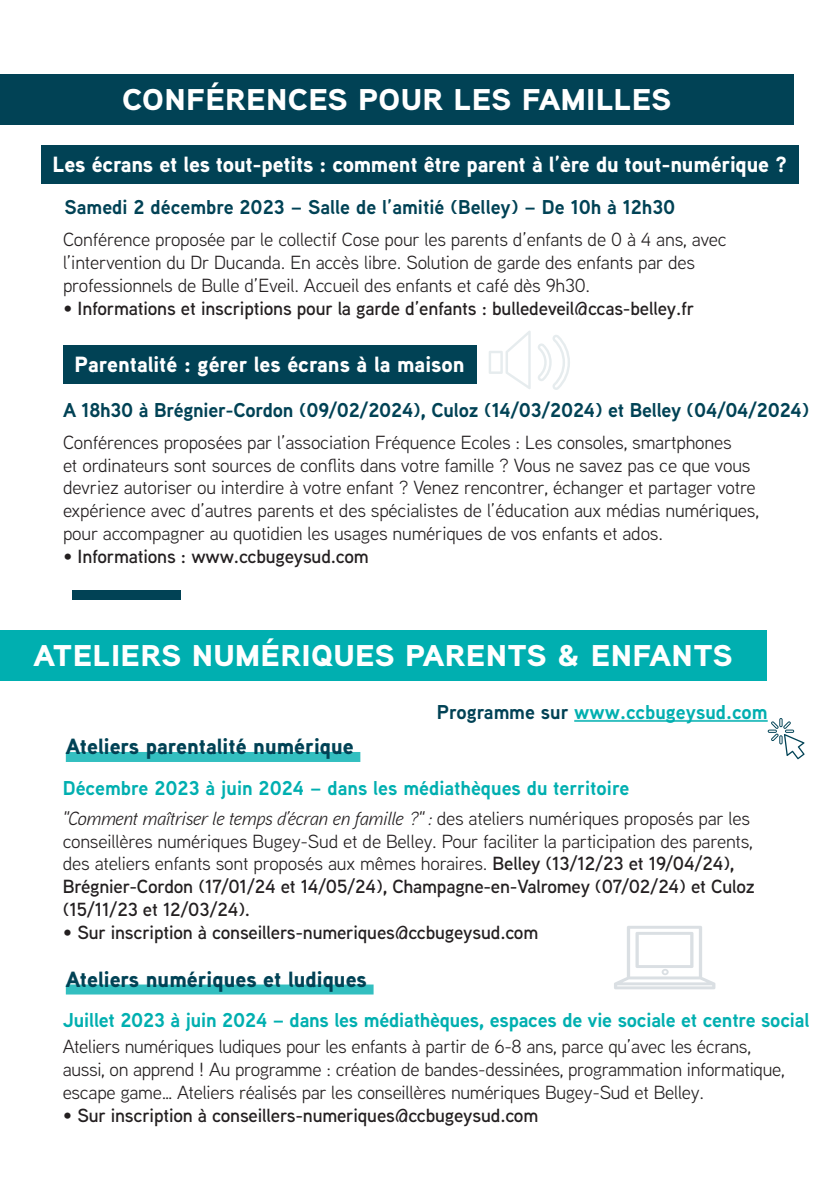
<style>
.page{position:relative;width:840px;height:1191px;background:#fff}
.page>*{position:absolute;margin:0;border:0;box-sizing:border-box;transform-origin:0 0}
.t1{font:900 30px "Aaux Next";letter-spacing:.01em;color:#fff;scale:1.09 1}
.t2{font:900 22px "Aaux Next";letter-spacing:-.01em;color:#fff}
.t3{font:900 22px "Aaux Next";color:#014255}
.t4{font:700 20px "Aaux Next";letter-spacing:-.01em;color:#00afb0}
.t5{font:700 20px "Aaux Next";letter-spacing:-.01em;color:#014255}
.t6{font:19px/22.8px "Aaux Next";letter-spacing:-.01em;color:#231f20}
.t7{font:600 19px "Aaux Next";letter-spacing:-.01em;color:#231f20}
.s1{color:#014255}
.s2{font-style:italic}
.s3{font-weight:600}
</style>
<div class="page">
<div style="left:0;top:74px;width:793px;height:50px;background:#014255"></div>
<div style="left:41px;top:146px;width:757px;height:38px;background:#014255"></div>
<svg style="left:489px;top:331px;width:41px;height:58px"></svg>
<svg style="left:538px;top:335px;width:31px;height:55px"></svg>
<div style="left:63px;top:345px;width:413px;height:38px;background:#014255"></div>
<svg style="left:614px;top:926px;width:101px;height:63px"></svg>
<div style="left:72px;top:590px;width:108px;height:10px;background:#014255"></div>
<div style="left:0;top:630px;width:765px;height:51px;background:#00afb0"></div>
<hr style="left:574px;top:720px;width:193px;height:2px;background:#33bfc0">
<div style="left:66px;top:752px;width:294px;height:10px;background:#33bfc0"></div>
<div style="left:66px;top:984px;width:307px;height:10px;background:#33bfc0"></div>
<svg style="left:767px;top:718px;width:37px;height:41px"></svg>
<p class="t1" style="left:122px;top:78px;width:505px">CONFÉRENCES POUR LES FAMILLES</p>
<p class="t2" style="left:53px;top:149px;width:735px">Les écrans et les tout-petits : comment être parent à l’ère du tout-numérique ?</p>
<p class="t5" style="left:64px;top:193px;width:612px">Samedi 2 décembre 2023 – Salle de l’amitié (Belley) – De 10h à 12h30</p>
<p class="t6" style="left:63px;top:228px;width:665px">Conférence proposée par le collectif Cose pour les parents d’enfants de 0 à 4 ans, avec l’intervention du Dr Ducanda. En accès libre. Solution de garde des enfants par des professionnels de Bulle d’Eveil. Accueil des enfants et café dès 9h30.</p>
<p class="t7" style="left:63px;top:295px;width:632px">• Informations et inscriptions pour la garde d’enfants : bulledeveil@ccas-belley.fr</p>
<p class="t2" style="left:74px;top:348px;width:391px">Parentalité : gérer les écrans à la maison</p>
<p class="t5" style="left:63px;top:396px;width:747px">A 18h30 à Brégnier-Cordon (09/02/2024), Culoz (14/03/2024) et Belley (04/04/2024)</p>
<p class="t6" style="left:63px;top:430px;width:697px">Conférences proposées par l’association Fréquence Ecoles : Les consoles, smartphones<br>et ordinateurs sont sources de conflits dans votre famille ? Vous ne savez pas ce que vous devriez autoriser ou interdire à votre enfant ? Venez rencontrer, échanger et partager votre expérience avec d’autres parents et des spécialistes de l’éducation aux médias numériques, pour accompagner au quotidien les usages numériques de vos enfants et ados.</p>
<p class="t7" style="left:63px;top:543px;width:307px">• Informations : www.ccbugeysud.com</p>
<p class="t1" style="left:33px;top:634px;width:642px">ATELIERS NUMÉRIQUES PARENTS &amp; ENFANTS</p>
<p class="t3" style="left:66px;top:730px;width:289px">Ateliers parentalité numérique</p>
<p class="t4" style="left:436px;top:698px;width:332px"><span class="s1">Programme sur</span> www.ccbugeysud.com</p>
<p class="t4" style="left:63px;top:774px;width:567px">Décembre 2023 à juin 2024 – dans les médiathèques du territoire</p>
<p class="t6" style="left:63px;top:806px;width:693px"><span class="s2">"Comment maîtriser le temps d’écran en famille ?" :</span> des ateliers numériques proposés par les conseillères numériques Bugey-Sud et de Belley. Pour faciliter la participation des parents, des ateliers enfants sont proposés aux mêmes horaires. <span class="s3">Belley (13/12/23 et 19/04/24), Brégnier-Cordon (17/01/24 et 14/05/24), Champagne-en-Valromey (07/02/24) et Culoz (15/11/23 et 12/03/24).</span></p>
<p class="t7" style="left:63px;top:919px;width:477px">• Sur inscription à conseillers-numeriques@ccbugeysud.com</p>
<p class="t3" style="left:66px;top:963px;width:302px">Ateliers numériques et ludiques</p>
<p class="t4" style="left:63px;top:1006px;width:747px">Juillet 2023 à juin 2024 – dans les médiathèques, espaces de vie sociale et centre social</p>
<p class="t6" style="left:63px;top:1034px;width:723px">Ateliers numériques ludiques pour les enfants à partir de 6-8 ans, parce qu’avec les écrans, aussi, on apprend ! Au programme : création de bandes-dessinées, programmation informatique, escape game… Ateliers réalisés par les conseillères numériques Bugey-Sud et Belley.</p>
<p class="t7" style="left:63px;top:1102px;width:477px">• Sur inscription à conseillers-numeriques@ccbugeysud.com</p>
</div>
